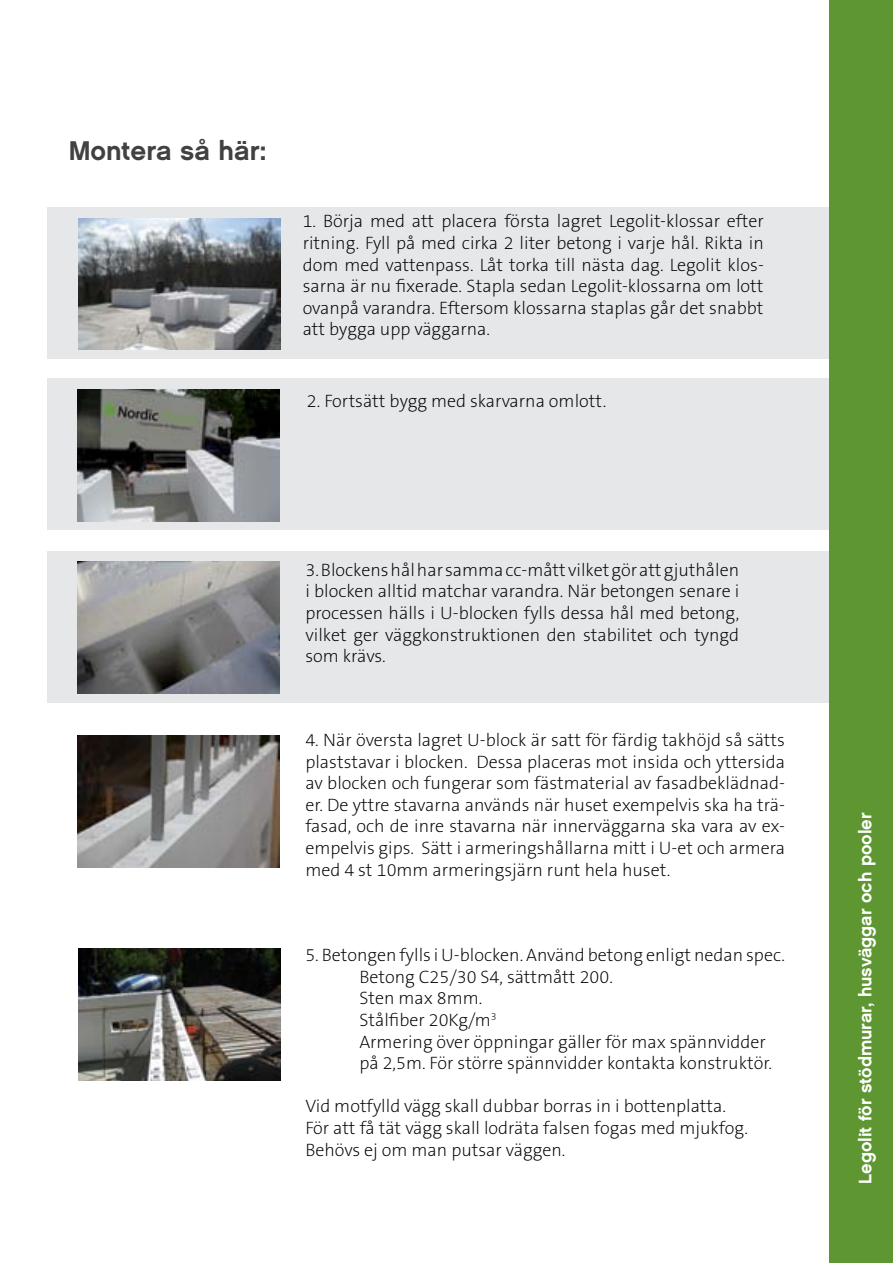
<style>
.page{position:relative;width:893px;height:1263px;background:#fff}
.page>*{position:absolute;margin:0;border:0;box-sizing:border-box;transform-origin:0 0}
.t1{font:27px "Chalet New York Nineteen Sixty";color:#414042}
.t2{font:200 18px/21.6px "The Sans B2";color:#000;text-align:justify}
.t3{font:18px "Chalet New York Nineteen Sixty";color:#fff}
</style>
<div class="page">
<div style="left:48px;top:207px;width:845px;height:152px;background:#e6e7e8"></div>
<div style="left:829px;top:0;width:64px;height:1263px;background:#5e9732"></div>
<img style="left:78px;top:218px;width:202px;height:132px">
<div style="left:48px;top:378px;width:781px;height:152px;background:#e6e7e8"></div>
<div style="left:48px;top:551px;width:781px;height:152px;background:#e6e7e8"></div>
<img style="left:77px;top:389px;width:203px;height:132px">
<img style="left:79px;top:949px;width:202px;height:131px">
<img style="left:78px;top:736px;width:202px;height:131px">
<img style="left:77px;top:561px;width:203px;height:132px">
<h1 class="t1" style="left:69px;top:134px;width:199px">Montera så här:</h1>
<p class="t2" style="left:303px;top:211px;width:463px">1. Börja med att placera första lagret Legolit-klossar efter ritning. Fyll på med cirka 2 liter betong i varje hål. Rikta in dom med vattenpass. Låt torka till nästa dag. Legolit klos&shy;sarna är nu fixerade. Stapla sedan Legolit-klossarna om lott ovanpå varandra. Eftersom klossarna staplas går det snabbt att bygga upp väggarna.</p>
<p class="t2" style="left:307px;top:391px;width:301px">2. Fortsätt bygg med skarvarna omlott.</p>
<p class="t2" style="left:305px;top:560px;width:435px">3. Blockens hål har samma cc-mått vilket gör att gjuthålen i blocken alltid matchar varandra. När betongen senare i processen hälls i U-blocken fylls dessa hål med betong, vilket ger väggkonstruktionen den stabilitet och tyngd som krävs.</p>
<p class="t2" style="left:305px;top:730px;width:481px">4. När översta lagret U-block är satt för färdig takhöjd så sätts plaststavar i blocken. Dessa placeras mot insida och yttersida av blocken och fungerar som fästmaterial av fasadbeklädnad&shy;er. De yttre stavarna används när huset exempelvis ska ha trä&shy;fasad, och de inre stavarna när innerväggarna ska vara av ex&shy;empelvis gips. Sätt i armeringshållarna mitt i U-et och armera med 4 st 10mm armeringsjärn runt hela huset.</p>
<p class="t2" style="left:359px;top:945px;width:427px;text-align:left;text-indent:-54px">5. Betongen fylls i U-blocken. Använd betong enligt nedan spec.<br>Betong C25/30 S4, sättmått 200.<br>Sten max 8mm.<br>Stålfiber 20Kg/m<sup>3<br></sup>Armering över öppningar gäller för max spännvidder på 2,5m. För större spännvidder kontakta konstruktör.</p>
<p class="t2" style="left:305px;top:1096px;width:444px;text-align:left">Vid motfylld vägg skall dubbar borras in i bottenplatta.<br>För att få tät vägg skall lodräta falsen fogas med mjukfog.<br>Behövs ej om man putsar väggen.</p>
<p class="t3" style="left:854px;top:1184px;width:373px;rotate:-90deg">Legolit för stödmurar, husväggar och pooler</p>
</div>
